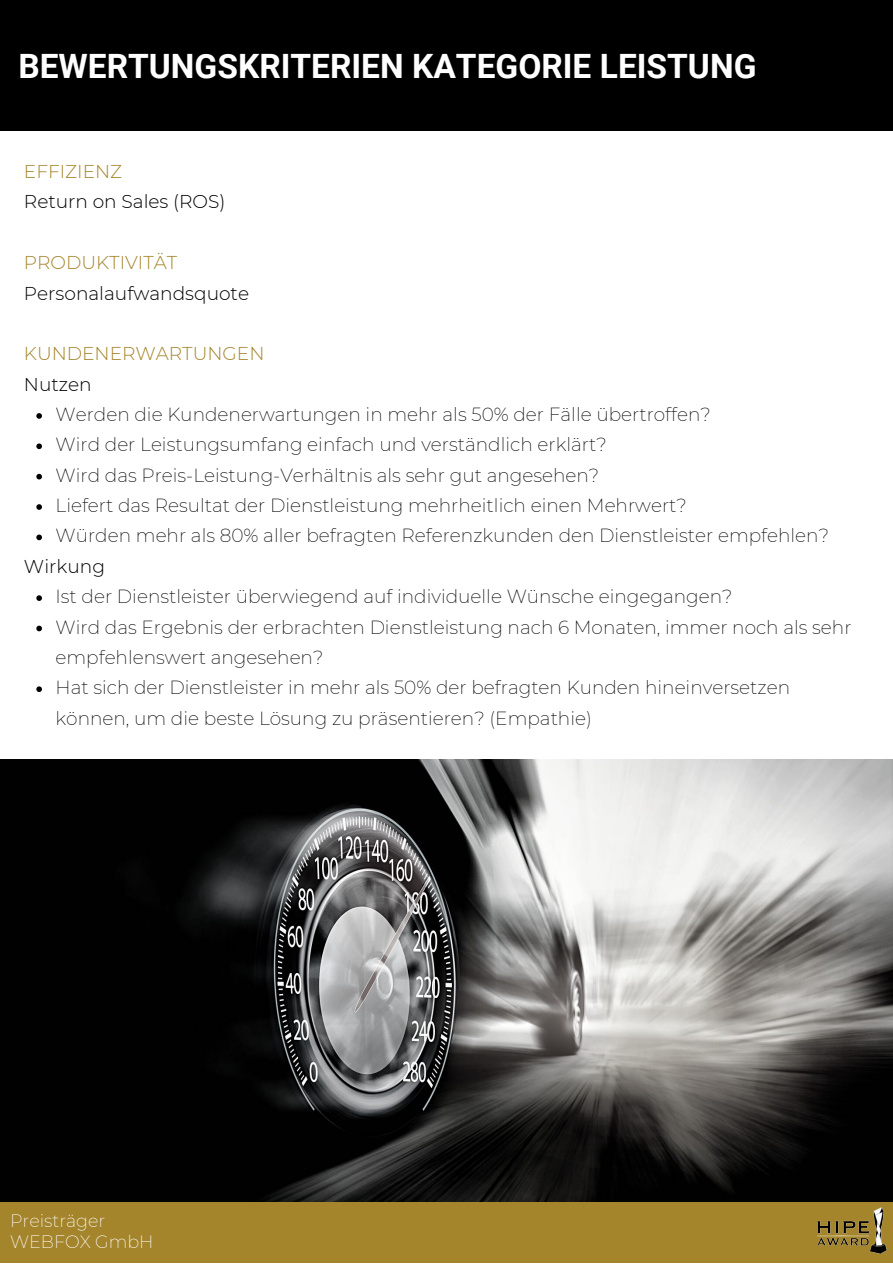
<style>
.page{position:relative;width:893px;height:1264px;background:#fff}
.page>*{position:absolute;margin:0;border:0;box-sizing:border-box;transform-origin:0 0}
.t1{font:700 33.45px "Roboto";color:#fff}
.t2{font:200 18.6px/30.3px "Montserrat";color:#000}
.t3{font:300 18.6px "Montserrat";color:#000}
.t4{font:300 18.6px "Montserrat";color:#a5852c}
.t5{font:200 17.55px/21.3px "Montserrat";color:#fff}
</style>
<div class="page">
<div style="left:0;top:1201px;width:892px;height:61px;background:#a5852c"></div>
<img style="left:817px;top:1207px;width:69px;height:46px">
<div style="left:0;top:0;width:892px;height:131px;background:#000"></div>
<img style="left:0;top:759px;width:892px;height:442px">
<svg style="left:36px;top:413px;width:6px;height:6px"></svg>
<svg style="left:36px;top:443px;width:6px;height:6px"></svg>
<svg style="left:36px;top:474px;width:6px;height:5px"></svg>
<svg style="left:36px;top:504px;width:6px;height:6px"></svg>
<svg style="left:36px;top:534px;width:6px;height:6px"></svg>
<svg style="left:36px;top:595px;width:6px;height:6px"></svg>
<svg style="left:36px;top:625px;width:6px;height:6px"></svg>
<svg style="left:36px;top:686px;width:6px;height:6px"></svg>
<h1 class="t1" style="left:18px;top:47px;width:739px">BEWERTUNGSKRITERIEN KATEGORIE LEISTUNG</h1>
<p class="t4" style="left:24px;top:160px;width:100px">EFFIZIENZ</p>
<p class="t3" style="left:24px;top:190px;width:203px">Return on Sales (ROS)</p>
<p class="t4" style="left:24px;top:251px;width:155px">PRODUKTIVITÄT</p>
<p class="t3" style="left:24px;top:281px;width:226px">Personalaufwandsquote</p>
<p class="t4" style="left:24px;top:342px;width:242px">KUNDENERWARTUNGEN</p>
<p class="t3" style="left:24px;top:372px;width:69px">Nutzen</p>
<p class="t2" style="left:56px;top:399px;width:775px">Werden die Kundenerwartungen in mehr als 50% der Fälle übertroffen?<br>Wird der Leistungsumfang einfach und verständlich erklärt?<br>Wird das Preis-Leistung-Verhältnis als sehr gut angesehen?<br>Liefert das Resultat der Dienstleistung mehrheitlich einen Mehrwert?<br>Würden mehr als 80% aller befragten Referenzkunden den Dienstleister empfehlen?</p>
<p class="t3" style="left:24px;top:555px;width:82px">Wirkung</p>
<p class="t2" style="left:56px;top:581px;width:797px">Ist der Dienstleister überwiegend auf individuelle Wünsche eingegangen?<br>Wird das Ergebnis der erbrachten Dienstleistung nach 6 Monaten, immer noch als sehr empfehlenswert angesehen?<br>Hat sich der Dienstleister in mehr als 50% der befragten Kunden hineinversetzen können, um die beste Lösung zu präsentieren? (Empathie)</p>
<p class="t5" style="left:10px;top:1209px;width:145px">Preisträger<br>WEBFOX GmbH</p>
</div>
